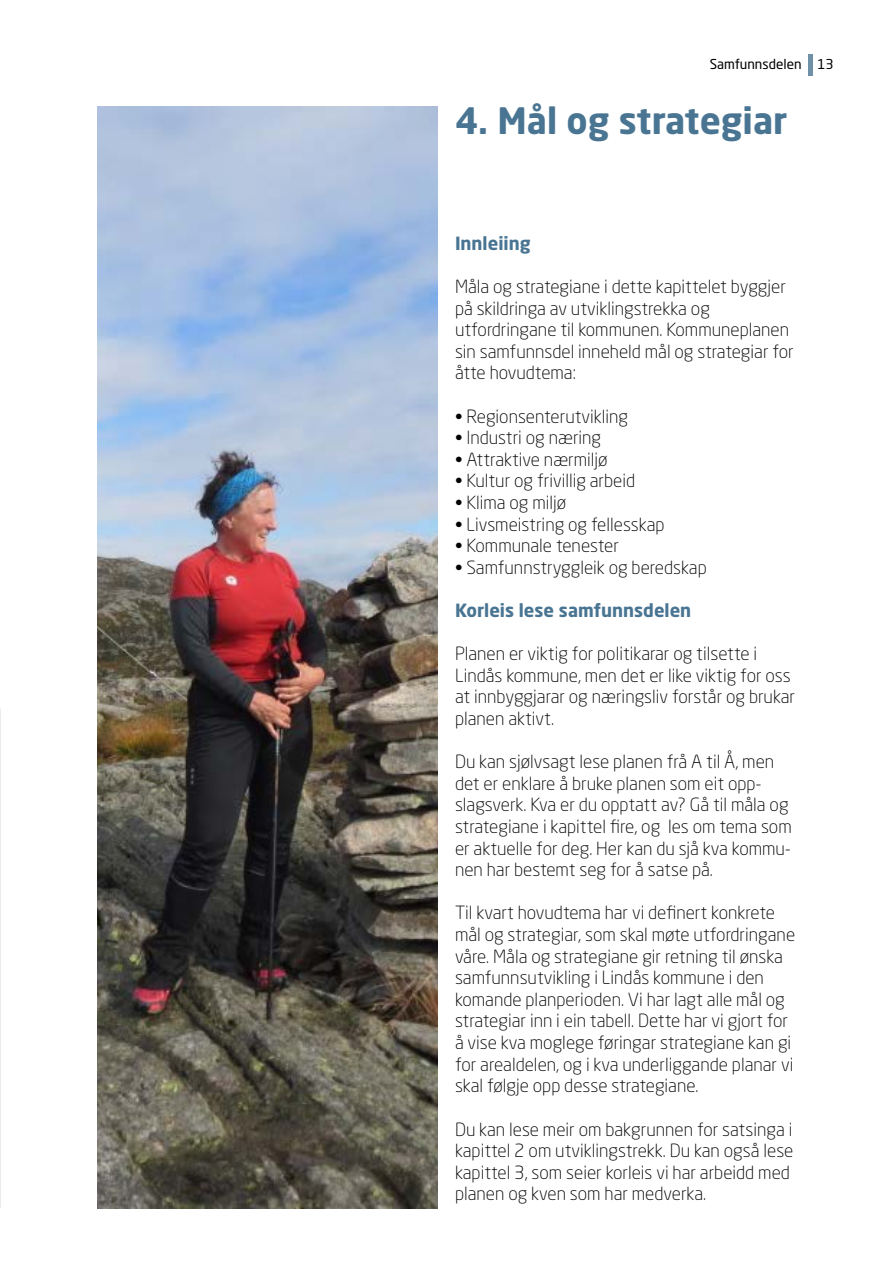
<style>
.page{position:relative;width:893px;height:1263px;background:#fff}
.page>*{position:absolute;margin:0;border:0;box-sizing:border-box;transform-origin:0 0}
.t1{font:700 36px "Neo Sans Std";color:#497593}
.t2{font:300 18px/21.6px "Neo Sans Std";color:#000}
.t3{font:700 18px "Neo Sans Std";color:#497593}
.t4{font:13.5px "Neo Sans Std";color:#000}
</style>
<div class="page">
<div style="left:808px;top:54px;width:5px;height:21px;background:#6f90a7"></div>
<img style="left:98px;top:106px;width:340px;height:1103px">
<p class="t4" style="left:710px;top:56px;width:125px">Samfunnsdelen 13</p>
<h1 class="t1" style="left:455px;top:97px;width:334px">4. Mål og strategiar</h1>
<p class="t3" style="left:455px;top:232px;width:77px">Innleiing</p>
<p class="t2" style="left:455px;top:275px;width:340px">Måla og strategiane i dette kapittelet byggjer på skildringa av utviklingstrekka og utfordringane til kommunen. Kommuneplanen sin samfunnsdel inneheld mål og strategiar for åtte hovudtema:</p>
<p class="t2" style="left:455px;top:405px;width:175px">• Regionsenterutvikling</p>
<p class="t2" style="left:455px;top:427px;width:148px">• Industri og næring</p>
<p class="t2" style="left:455px;top:448px;width:154px">• Attraktive nærmiljø</p>
<p class="t2" style="left:455px;top:470px;width:182px">• Kultur og frivillig arbeid</p>
<p class="t2" style="left:455px;top:491px;width:113px">• Klima og miljø</p>
<p class="t2" style="left:455px;top:513px;width:211px">• Livsmeistring og fellesskap</p>
<p class="t2" style="left:455px;top:535px;width:165px">• Kommunale tenester</p>
<p class="t2" style="left:455px;top:556px;width:253px">• Samfunnstryggleik og beredskap</p>
<p class="t3" style="left:455px;top:599px;width:238px">Korleis lese samfunnsdelen</p>
<p class="t2" style="left:455px;top:643px;width:342px">Planen er viktig for politikarar og tilsette i Lindås kommune, men det er like viktig for oss at innbyggjarar og næringsliv forstår og brukar planen aktivt.</p>
<p class="t2" style="left:455px;top:751px;width:338px">Du kan sjølvsagt lese planen frå A til Å, men det er enklare å bruke planen som eit opp&shy;slagsverk. Kva er du opptatt av? Gå til måla og strategiane i kapittel fire, og les om tema som er aktuelle for deg. Her kan du sjå kva kommu&shy;nen har bestemt seg for å satse på.</p>
<p class="t2" style="left:455px;top:902px;width:342px">Til kvart hovudtema har vi definert konkrete mål og strategiar, som skal møte utfordringane våre. Måla og strategiane gir retning til ønska samfunnsutvikling i Lindås kommune i den komande planperioden. Vi har lagt alle mål og strategiar inn i ein tabell. Dette har vi gjort for å vise kva moglege føringar strategiane kan gi for arealdelen, og i kva underliggande planar vi skal følgje opp desse strategiane.</p>
<p class="t2" style="left:455px;top:1118px;width:340px">Du kan lese meir om bakgrunnen for satsinga i kapittel 2 om utviklingstrekk. Du kan også lese kapittel 3, som seier korleis vi har arbeidd med planen og kven som har medverka.</p>
</div>
